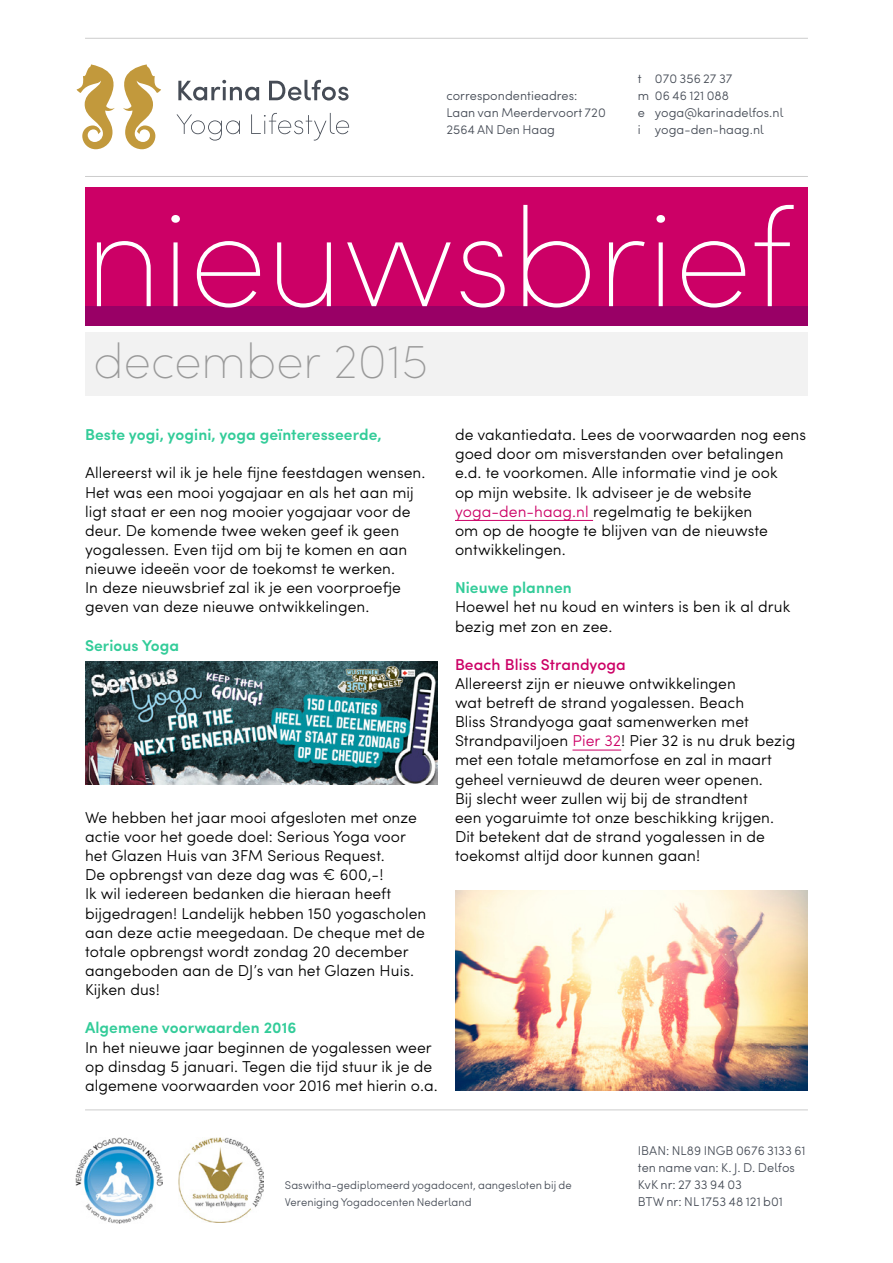
<style>
.page{position:relative;width:893px;height:1263px;background:#fff}
.page>*{position:absolute;margin:0;border:0;box-sizing:border-box;transform-origin:0 0}
.t1{font:200 136.5px "Sofia Pro";color:#fff}
.t2{font:200 48px "Sofia Pro";letter-spacing:.005em;color:#999}
.t3{font:300 15.75px/19.2px "Sofia Pro";letter-spacing:.005em;color:#000}
.t4{font:600 15.75px "Sofia Pro";letter-spacing:.005em;color:#3c9}
.t5{font:500 15.75px "Sofia Pro";letter-spacing:.005em;color:#c06}
.t6{font:300 12.75px/16.8px "Sofia Pro";letter-spacing:.005em;color:#464c56}
.t7{font:300 11.25px/16.8px "Sofia Pro";letter-spacing:.005em;color:#464c56}
.s1{color:#c06}
</style>
<div class="page">
<svg style="left:77px;top:64px;width:84px;height:85px"></svg>
<svg style="left:178px;top:80px;width:81px;height:21px"></svg>
<svg style="left:269px;top:80px;width:80px;height:21px"></svg>
<svg style="left:176px;top:114px;width:64px;height:27px"></svg>
<svg style="left:251px;top:113px;width:98px;height:28px"></svg>
<img style="left:76px;top:1137px;width:87px;height:86px">
<img style="left:179px;top:1137px;width:84px;height:85px">
<div style="left:85px;top:187px;width:723px;height:119px;background:#c06"></div>
<div style="left:85px;top:306px;width:723px;height:19px;background:#906"></div>
<div style="left:85px;top:332px;width:723px;height:63px;background:#f2f2f2"></div>
<hr style="left:85px;top:38px;width:723px;height:1px;background:#ccc">
<hr style="left:85px;top:176px;width:723px;height:1px;background:#ccc">
<hr style="left:85px;top:1109px;width:723px;height:1px;background:#ccc">
<hr style="left:455px;top:520px;width:138px;height:1px;background:#c06">
<hr style="left:572px;top:750px;width:49px;height:1px;background:#c06">
<img style="left:85px;top:661px;width:353px;height:123px">
<img style="left:455px;top:891px;width:353px;height:200px">
<p class="t6" style="left:446px;top:87px;width:161px">correspondentieadres:<br>Laan van Meerdervoort 720<br>2564 AN Den Haag</p>
<p class="t6" style="left:638px;top:70px;width:147px">t 070 356 27 37<br>m 06 46 121 088<br>e yoga@karinadelfos.nl i yoga-den-haag.nl</p>
<h1 class="t1" style="left:85px;top:169px;width:709px">nieuwsbrief</h1>
<h2 class="t2" style="left:94px;top:330px;width:336px">december 2015</h2>
<p class="t4" style="left:85px;top:423px;width:298px">Beste yogi, yogini, yoga geïnteresseerde,</p>
<p class="t3" style="left:455px;top:424px;width:353px">de vakantiedata. Lees de voorwaarden nog eens goed door om misverstanden over betalingen e.d. te voorkomen. Alle informatie vind je ook<br>op mijn website. Ik adviseer je de website <span class="s1">yoga-den-haag.nl</span> regelmatig te bekijken<br>om op de hoogte te blijven van de nieuwste ontwikkelingen.</p>
<p class="t4" style="left:455px;top:576px;width:118px">Nieuwe plannen</p>
<p class="t3" style="left:455px;top:596px;width:337px">Hoewel het nu koud en winters is ben ik al druk bezig met zon en zee.</p>
<p class="t5" style="left:455px;top:652px;width:172px">Beach Bliss Strandyoga</p>
<p class="t3" style="left:455px;top:673px;width:342px">Allereerst zijn er nieuwe ontwikkelingen<br>wat betreft de strand yogalessen. Beach<br>Bliss Strandyoga gaat samenwerken met Strandpaviljoen <span class="s1">Pier 32</span>! Pier 32 is nu druk bezig met een totale metamorfose en zal in maart geheel vernieuwd de deuren weer openen.<br>Bij slecht weer zullen wij bij de strandtent<br>een yogaruimte tot onze beschikking krijgen.<br>Dit betekent dat de strand yogalessen in de toekomst altijd door kunnen gaan!</p>
<p class="t3" style="left:85px;top:462px;width:342px">Allereerst wil ik je hele fijne feestdagen wensen.<br>Het was een mooi yogajaar en als het aan mij ligt staat er een nog mooier yogajaar voor de deur. De komende twee weken geef ik geen yogalessen. Even tijd om bij te komen en aan nieuwe ideeën voor de toekomst te werken.<br>In deze nieuwsbrief zal ik je een voorproefje geven van deze nieuwe ontwikkelingen.</p>
<p class="t4" style="left:85px;top:633px;width:96px">Serious Yoga</p>
<p class="t3" style="left:85px;top:807px;width:343px">We hebben het jaar mooi afgesloten met onze actie voor het goede doel: Serious Yoga voor het Glazen Huis van 3FM Serious Request.<br>De opbrengst van deze dag was € 600,-!<br>Ik wil iedereen bedanken die hieraan heeft bijgedragen! Landelijk hebben 150 yogascholen aan deze actie meegedaan. De cheque met de totale opbrengst wordt zondag 20 december aangeboden aan de DJ’s van het Glazen Huis.<br>Kijken dus!</p>
<p class="t4" style="left:85px;top:1016px;width:213px">Algemene voorwaarden 2016</p>
<p class="t3" style="left:85px;top:1036px;width:354px">In het nieuwe jaar beginnen de yogalessen weer op dinsdag 5 januari. Tegen die tijd stuur ik je de algemene voorwaarden voor 2016 met hierin o.a.</p>
<p class="t7" style="left:285px;top:1176px;width:288px">Saswitha-gediplomeerd yogadocent, aangesloten bij de<br>Vereniging Yogadocenten Nederland</p>
<p class="t6" style="left:638px;top:1141px;width:169px">IBAN: NL89 INGB 0676 3133 61 ten name van: K. J. D. Delfos<br>KvK nr: 27 33 94 03<br>BTW nr: NL 1753 48 121 b01</p>
</div>
